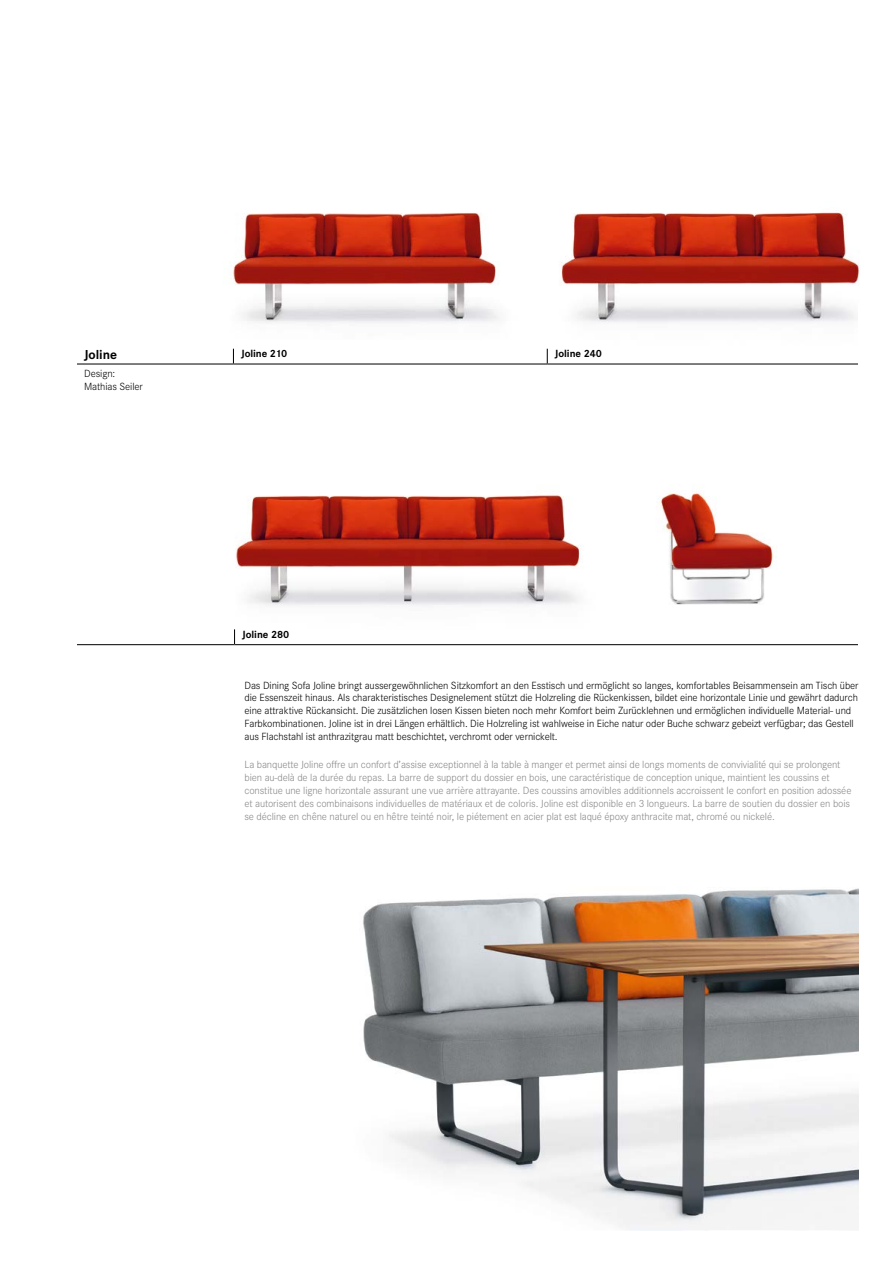
<style>
.page{position:relative;width:893px;height:1263px;background:#fff}
.page>*{position:absolute;margin:0;border:0;box-sizing:border-box;transform-origin:0 0}
.t1{font:700 13.5px "Corporate S";letter-spacing:-.005em;color:#000}
.t2{font:300 10.8px/12.9px "Corporate S";letter-spacing:-.01em;color:#878787}
.t3{font:300 10.8px/12.9px "Corporate S";letter-spacing:-.01em;color:#000}
.t4{font:700 10.8px "Corporate S";letter-spacing:-.005em;color:#000}
</style>
<div class="page">
<img style="left:657px;top:492px;width:120px;height:113px">
<img style="left:233px;top:212px;width:266px;height:111px">
<img style="left:547px;top:212px;width:313px;height:137px">
<img style="left:236px;top:494px;width:344px;height:112px">
<img style="left:363px;top:888px;width:496px;height:342px">
<hr style="left:77px;top:363px;width:156px;height:1px;background:#000">
<hr style="left:233px;top:363px;width:314px;height:1px;background:#000">
<hr style="left:547px;top:363px;width:314px;height:1px;background:#000">
<svg style="left:233px;top:349px;width:1px;height:14px"></svg>
<svg style="left:547px;top:349px;width:1px;height:14px"></svg>
<hr style="left:74px;top:644px;width:161px;height:1px;background:#000">
<hr style="left:235px;top:644px;width:658px;height:1px;background:#000">
<svg style="left:234px;top:629px;width:1px;height:15px"></svg>
<div style="left:859px;top:303px;width:34px;height:365px;background:#fff"></div>
<p class="t1" style="left:84px;top:347px;width:34px">Joline</p>
<p class="t4" style="left:241px;top:347px;width:48px">Joline 210</p>
<p class="t4" style="left:555px;top:347px;width:49px">Joline 240</p>
<p class="t3" style="left:84px;top:367px;width:60px">Design:<br>Mathias Seiler</p>
<p class="t4" style="left:242px;top:628px;width:49px">Joline 280</p>
<p class="t3" style="left:244px;top:678px;width:616px">Das Dining Sofa Joline bringt aussergewöhnlichen Sitzkomfort an den Esstisch und ermöglicht so langes, komfortables Beisammensein am Tisch über die Essenszeit hinaus. Als charakteristisches Designelement stützt die Holzreling die Rückenkissen, bildet eine horizontale Linie und gewährt dadurch eine attraktive Rückansicht. Die zusätzlichen losen Kissen bieten noch mehr Komfort beim Zurücklehnen und ermöglichen individuelle Material- und Farbkombinationen. Joline ist in drei Längen erhältlich. Die Holzreling ist wahlweise in Eiche natur oder Buche schwarz gebeizt verfügbar; das Gestell aus Flachstahl ist anthrazitgrau matt beschichtet, verchromt oder vernickelt.</p>
<p class="t2" style="left:244px;top:758px;width:608px">La banquette Joline offre un confort d’assise exceptionnel à la table à manger et permet ainsi de longs moments de convivialité qui se prolongent bien au-delà de la durée du repas. La barre de support du dossier en bois, une caractéristique de conception unique, maintient les coussins et constitue une ligne horizontale assurant une vue arrière attrayante. Des coussins amovibles additionnels accroissent le confort en position adossée et autorisent des combinaisons individuelles de matériaux et de coloris. Joline est disponible en 3 longueurs. La barre de soutien du dossier en bois se décline en chêne naturel ou en hêtre teinté noir, le piétement en acier plat est laqué époxy anthracite mat, chromé ou nickelé.</p>
</div>
